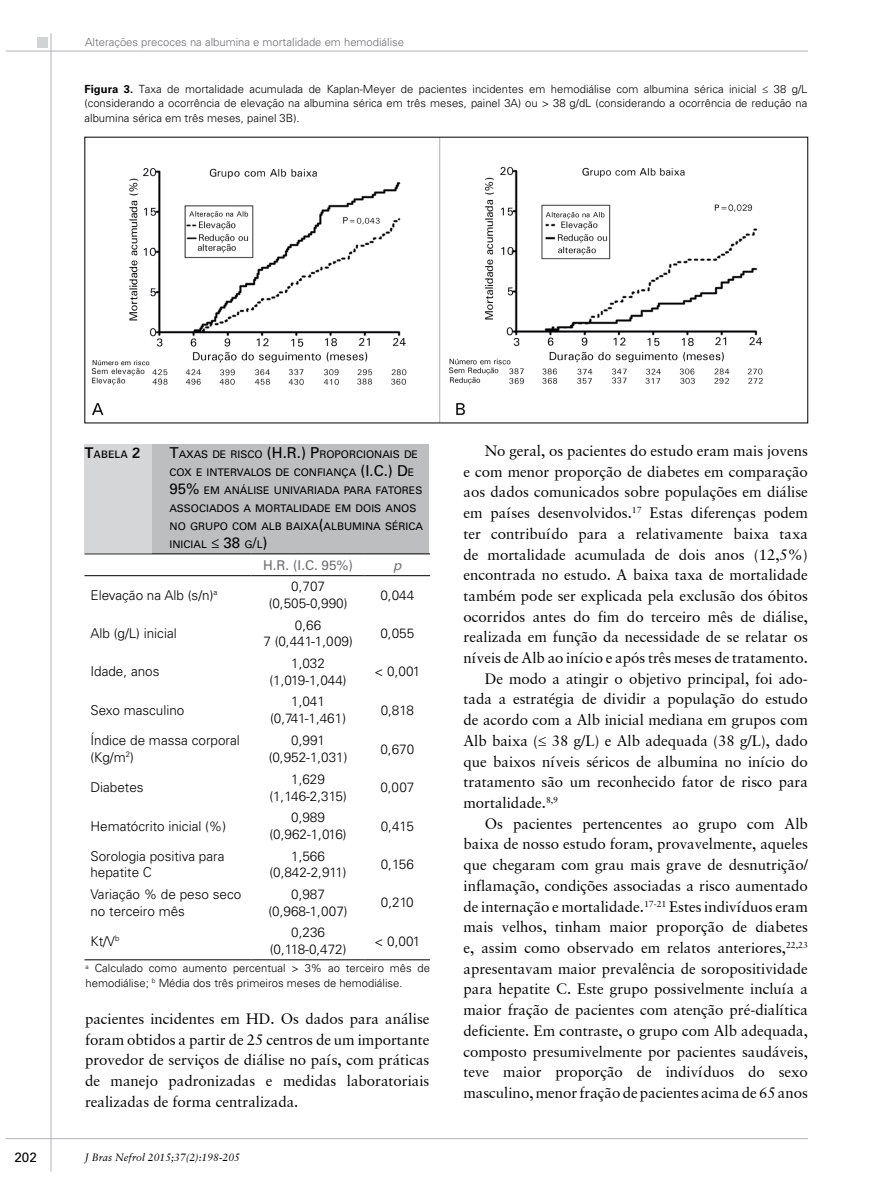
<style>
.page{position:relative;width:893px;height:1191px;background:#fff}
.page>*{position:absolute;margin:0;border:0;box-sizing:border-box;transform-origin:0 0}
.t1{font:15px/20.7px "Garamond Retrospective S Si";color:#000;text-align:justify}
.t2{font:300 13.5px/16.5px "Univers LT Std";color:#000;text-align:center}
.t3{font:13.5px "Univers LT Std";color:#6d6e71}
.t4{font:13.5px "Univers LT Std";color:#000}
.t5{font:italic 13.5px "Univers LT Std";color:#6d6e71}
.t6{font:300 11.25px/14.2px "Univers LT Std";color:#000;text-align:justify}
.t7{font:300 11.25px "Univers LT Std";color:#6d6e71}
.t8{font:10.5px/18px "Univers LT Std";color:#000}
.t9{font:italic 10.5px "Garamond Retrospective S Si";color:#000}
.t10{font:700 10.5px "Univers LT Std";color:#000}
.s1{font-weight:700}
.s2{font-size:15px}
.s3{font-weight:400;font-size:15px}
</style>
<div class="page">
<div style="left:37px;top:37px;width:11px;height:11px;background:#d1d3d4"></div>
<hr style="left:6px;top:51px;width:802px;height:1px;background:#b1b4b6">
<hr style="left:51px;top:33px;width:1px;height:1138px;background:#b1b4b6">
<hr style="left:6px;top:1138px;width:802px;height:1px;background:#b1b4b6">
<img style="left:91px;top:139px;width:672px;height:282px">
<div style="left:84px;top:444px;width:345px;height:110px;background:#bcbec0"></div>
<hr style="left:84px;top:553px;width:168px;height:1px;background:#000">
<hr style="left:252px;top:553px;width:113px;height:1px;background:#000">
<hr style="left:365px;top:553px;width:65px;height:1px;background:#000">
<hr style="left:84px;top:575px;width:168px;height:1px;background:#000">
<hr style="left:252px;top:575px;width:113px;height:1px;background:#000">
<hr style="left:365px;top:575px;width:65px;height:1px;background:#000">
<hr style="left:84px;top:959px;width:168px;height:1px;background:#000">
<hr style="left:252px;top:959px;width:113px;height:1px;background:#000">
<hr style="left:365px;top:959px;width:65px;height:1px;background:#000">
<div style="left:84px;top:444px;width:68px;height:110px;background:#d4d6d7"></div>
<p class="t7" style="left:85px;top:36px;width:321px">Alterações precoces na albumina e mortalidade em hemodiálise</p>
<p class="t6" style="left:85px;top:82px;width:724px"><span class="s1">Figura 3.</span> Taxa de mortalidade acumulada de Kaplan-Meyer de pacientes incidentes em hemodiálise com albumina sérica inicial ≤ 38 g/L (considerando a ocorrência de elevação na albumina sérica em três meses, painel 3A) ou &gt; 38 g/dL (considerando a ocorrência de redução na albumina sérica em três meses, painel 3B).</p>
<p class="t4" style="left:14px;top:1149px;width:24px">202</p>
<p class="t10" style="left:84px;top:448px;width:77px"><span class="s2">T</span>ABELA <span class="s2">2</span> <span class="s3">T</span></p>
<p class="t8" style="left:179px;top:446px;width:156px">AXAS DE RISCO <span class="s2">(H.R.) P</span>ROPO</p>
<p class="t8" style="left:170px;top:446px;width:255px;text-indent:180px">RCIONAIS DE<br>COX E INTERVALOS DE CONFIANÇA <span class="s2">(I .C.) D</span>E<br><span class="s2">95%</span> EM ANÁLISE UNIVARIADA PARA FATORES<br>ASSOCIADOS A MORTALIDADE EM DOIS ANOS<br>NO GRUPO COM ALB BAIXA<span class="s2">(</span>ALBUMINA SÉRICA<br>INICIAL <span class="s2">≤ 38</span> G<span class="s2">/</span>L<span class="s2">)</span></p>
<p class="t3" style="left:263px;top:557px;width:92px">H.R. (I.C. 95%)</p>
<p class="t5" style="left:393px;top:557px;width:10px">p</p>
<p class="t2" style="left:90px;top:586px;width:128px">Elevação na Alb (s/n)<sup>a</sup></p>
<p class="t2" style="left:269px;top:578px;width:80px">0,707 (0,505-0,990)</p>
<p class="t2" style="left:380px;top:586px;width:35px">0,044</p>
<p class="t2" style="left:90px;top:625px;width:88px">Alb (g/L) inicial</p>
<p class="t2" style="left:263px;top:616px;width:91px">0,66<br>7 (0,441-1,009)</p>
<p class="t2" style="left:380px;top:625px;width:35px">0,055</p>
<p class="t2" style="left:90px;top:663px;width:71px">Idade, anos</p>
<p class="t2" style="left:270px;top:655px;width:79px">1,032 (1,019-1,044)</p>
<p class="t2" style="left:374px;top:663px;width:47px">&lt; 0,001</p>
<p class="t2" style="left:90px;top:701px;width:95px">Sexo masculino</p>
<p class="t2" style="left:270px;top:693px;width:77px">1,041 (0,741-1,461)</p>
<p class="t2" style="left:381px;top:701px;width:35px">0,818</p>
<p class="t2" style="left:90px;top:732px;width:151px;text-align:left">Índice de massa corporal (Kg/m<sup>2</sup>)</p>
<p class="t2" style="left:269px;top:732px;width:80px">0,991 (0,952-1,031)</p>
<p class="t2" style="left:380px;top:740px;width:35px">0,670</p>
<p class="t2" style="left:90px;top:779px;width:55px">Diabetes</p>
<p class="t2" style="left:269px;top:771px;width:79px">1,629 (1,146-2,315)</p>
<p class="t2" style="left:380px;top:779px;width:36px">0,007</p>
<p class="t2" style="left:90px;top:817px;width:137px">Hematócrito inicial (%)</p>
<p class="t2" style="left:270px;top:809px;width:79px">0,989 (0,962-1,016)</p>
<p class="t2" style="left:381px;top:817px;width:35px">0,415</p>
<p class="t2" style="left:90px;top:847px;width:135px;text-align:left">Sorologia positiva para hepatite C</p>
<p class="t2" style="left:269px;top:847px;width:79px">1,566 (0,842-2,911)</p>
<p class="t2" style="left:381px;top:856px;width:35px">0,156</p>
<p class="t2" style="left:90px;top:886px;width:152px;text-align:left">Variação % de peso seco no terceiro mês</p>
<p class="t2" style="left:269px;top:886px;width:81px">0,987 (0,968-1,007)</p>
<p class="t2" style="left:381px;top:894px;width:34px">0,210</p>
<p class="t2" style="left:90px;top:932px;width:31px">Kt/V<sup>b</sup></p>
<p class="t2" style="left:270px;top:924px;width:78px">0,236 (0,118-0,472)</p>
<p class="t2" style="left:375px;top:932px;width:47px">&lt; 0,001</p>
<p class="t6" style="left:86px;top:961px;width:346px"><sup>a</sup> Calculado como aumento percentual &gt; 3% ao terceiro mês de hemodiálise; <sup>b</sup> Média dos três primeiros meses de hemodiálise.</p>
<p class="t1" style="left:85px;top:1008px;width:346px">pacientes incidentes em HD. Os dados para análise foram obtidos a partir de 25 centros de um importante provedor de serviços de diálise no país, com práticas de manejo padronizadas e medidas laboratoriais realizadas de forma centralizada.</p>
<p class="t9" style="left:85px;top:1151px;width:157px">J Bras Nefrol 2015;37(2):198-205</p>
<p class="t1" style="left:485px;top:440px;width:325px">No geral, os pacientes do estudo eram mais jovens</p>
<p class="t1" style="left:463px;top:461px;width:346px">e com menor proporção de diabetes em comparação</p>
<p class="t1" style="left:463px;top:481px;width:346px">aos dados comunicados sobre populações em diálise</p>
<p class="t1" style="left:463px;top:502px;width:346px">em países desenvolvidos.<sup>17</sup> Estas diferenças podem</p>
<p class="t1" style="left:463px;top:523px;width:346px">ter contribuído para a relativamente baixa taxa</p>
<p class="t1" style="left:463px;top:544px;width:346px">de mortalidade acumulada de dois anos (12,5%)</p>
<p class="t1" style="left:463px;top:564px;width:346px">encontrada no estudo. A baixa taxa de mortalidade</p>
<p class="t1" style="left:463px;top:585px;width:346px">também pode ser explicada pela exclusão dos óbitos</p>
<p class="t1" style="left:463px;top:606px;width:346px">ocorridos antes do fim do terceiro mês de diálise,</p>
<p class="t1" style="left:463px;top:626px;width:346px">realizada em função da necessidade de se relatar os</p>
<p class="t1" style="left:463px;top:647px;width:346px">níveis de Alb ao início e após três meses de tratamento.</p>
<p class="t1" style="left:485px;top:668px;width:325px">De modo a atingir o objetivo principal, foi ado-</p>
<p class="t1" style="left:463px;top:688px;width:346px">tada a estratégia de dividir a população do estudo</p>
<p class="t1" style="left:463px;top:709px;width:346px">de acordo com a Alb inicial mediana em grupos com</p>
<p class="t1" style="left:463px;top:730px;width:346px">Alb baixa (≤ 38 g/L) e Alb adequada (38 g/L), dado</p>
<p class="t1" style="left:463px;top:751px;width:346px">que baixos níveis séricos de albumina no início do</p>
<p class="t1" style="left:463px;top:771px;width:346px">tratamento são um reconhecido fator de risco para</p>
<p class="t1" style="left:463px;top:792px;width:96px">mortalidade.<sup>8,9</sup></p>
<p class="t1" style="left:485px;top:813px;width:325px">Os pacientes pertencentes ao grupo com Alb</p>
<p class="t1" style="left:463px;top:833px;width:346px">baixa de nosso estudo foram, provavelmente, aqueles</p>
<p class="t1" style="left:463px;top:854px;width:346px">que chegaram com grau mais grave de desnutrição/</p>
<p class="t1" style="left:463px;top:875px;width:346px">inflamação, condições associadas a risco aumentado</p>
<p class="t1" style="left:463px;top:895px;width:346px">de internação e mortalidade.<sup>17-21</sup> Estes indivíduos eram</p>
<p class="t1" style="left:463px;top:916px;width:346px">mais velhos, tinham maior proporção de diabetes</p>
<p class="t1" style="left:463px;top:937px;width:346px">e, assim como observado em relatos anteriores,<sup>22,23</sup></p>
<p class="t1" style="left:463px;top:958px;width:346px">apresentavam maior prevalência de soropositividade</p>
<p class="t1" style="left:463px;top:978px;width:346px">para hepatite C. Este grupo possivelmente incluía a</p>
<p class="t1" style="left:463px;top:999px;width:346px">maior fração de pacientes com atenção pré-dialítica</p>
<p class="t1" style="left:463px;top:1020px;width:346px">deficiente. Em contraste, o grupo com Alb adequada,</p>
<p class="t1" style="left:463px;top:1040px;width:346px">composto presumivelmente por pacientes saudáveis,</p>
<p class="t1" style="left:463px;top:1061px;width:346px">teve maior proporção de indivíduos do sexo</p>
<p class="t1" style="left:463px;top:1082px;width:346px">masculino, menor fração de pacientes acima de 65 anos</p>
</div>
